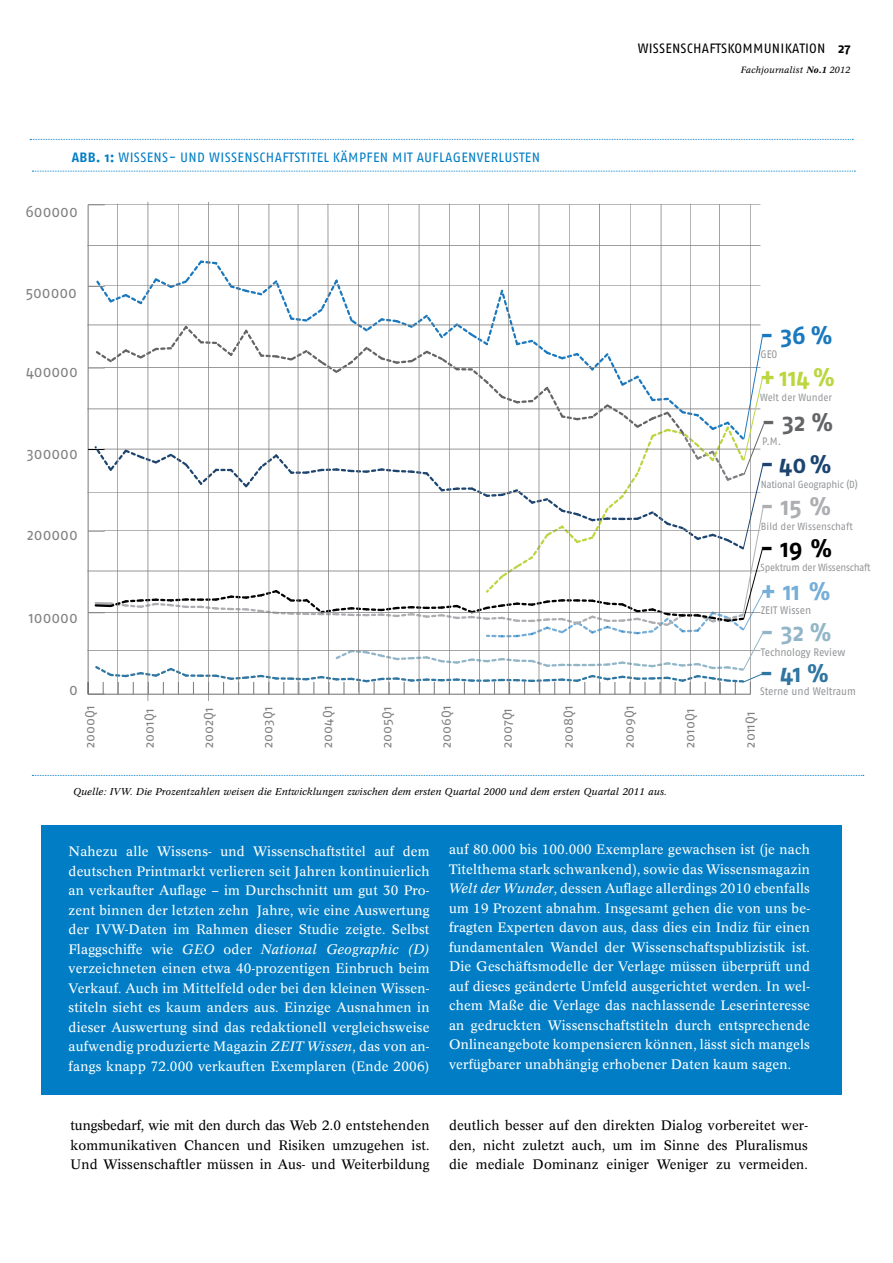
<style>
.page{position:relative;width:893px;height:1263px;background:#fff}
.page>*{position:absolute;margin:0;border:0;box-sizing:border-box;transform-origin:0 0}
.t1{font:700 25.35px "Fago OT";color:#bbd641;scale:.94 1}
.t2{font:700 25.35px "Fago OT";color:rgb(26 120 190/.6);scale:.94 1}
.t3{font:700 25.35px "Fago OT";color:#1a78be;scale:.94 1}
.t4{font:700 25.35px "Fago OT";color:#636466;scale:.94 1}
.t5{font:700 25.35px "Fago OT";color:#1c446e;scale:.94 1}
.t6{font:700 25.35px "Fago OT";color:#acaeb1;scale:.94 1}
.t7{font:700 25.35px "Fago OT";color:#000;scale:.94 1}
.t8{font:700 25.35px "Fago OT";color:#2f76a2;scale:.94 1}
.t9{font:700 25.35px "Fago OT";color:#92b6c7;scale:.94 1}
.t10{font:16.05px "Fago OT";color:#828182;scale:.94 1}
.t11{font:13.5px/19.5px "Concorde BQ";letter-spacing:.015em;color:#fff;text-align:justify}
.t12{font:13.5px/19.5px "Concorde BQ";letter-spacing:.01em;color:#000;text-align:justify}
.t13{font:13.5px "Fago OT";letter-spacing:.025em;color:#007dc5}
.t14{font:13.5px "Fago OT";letter-spacing:.015em;color:#000}
.t15{font:700 13.5px "Fago OT";color:#000}
.t16{font:12.9px "Fago OT";color:#828182;scale:1.06 1}
.t17{font:10.95px "Fago OT";letter-spacing:-.005em;color:#939598;scale:.94 1}
.t18{font:10.35px "Fago OT";letter-spacing:-.025em;color:#939598;scale:.94 1}
.t19{font:10.35px "Fago OT";letter-spacing:-.005em;color:#939598;scale:.94 1}
.t20{font:italic 9.75px "Concorde BQ";letter-spacing:.015em;color:#000}
.t21{font:italic 9px "Concorde BQ";letter-spacing:.025em;color:#000}
.s1{font-weight:700}
.s2{font-weight:500}
.s3{font-style:italic}
</style>
<div class="page">
<div style="left:41px;top:825px;width:801px;height:270px;background:#007dc5"></div>
<hr style="left:148px;top:202px;width:1px;height:499px;background:#828182">
<hr style="left:87px;top:245px;width:673px;height:1px;background:#828182">
<hr style="left:87px;top:325px;width:673px;height:1px;background:#828182">
<hr style="left:87px;top:409px;width:673px;height:1px;background:#828182">
<hr style="left:87px;top:493px;width:673px;height:1px;background:#828182">
<hr style="left:87px;top:571px;width:673px;height:1px;background:#828182">
<hr style="left:87px;top:650px;width:673px;height:1px;background:#828182">
<hr style="left:208px;top:202px;width:1px;height:499px;background:#828182">
<svg style="left:88px;top:204px;width:676px;height:491px"></svg>
<svg style="left:32px;top:775px;width:832px;height:1px"></svg>
<svg style="left:32px;top:171px;width:823px;height:1px"></svg>
<svg style="left:30px;top:139px;width:823px;height:1px"></svg>
<p class="t13" style="left:72px;top:149px;width:65px"><span class="s1">ABB. 1:</span> Wissens</p>
<p class="t13" style="left:169px;top:149px;width:21px">- und</p>
<p class="t13" style="left:209px;top:149px;width:19px">Wissens</p>
<p class="t13" style="left:259px;top:149px;width:14px">chaftstitel</p>
<p class="t13" style="left:333px;top:149px;width:24px">kämpfen</p>
<p class="t13" style="left:392px;top:149px;width:8px">mit</p>
<p class="t13" style="left:417px;top:149px;width:16px">Aufla</p>
<p class="t13" style="left:453px;top:149px;width:17px">genverlusten</p>
<p class="t10" style="left:25px;top:202px;width:57px">600000</p>
<p class="t10" style="left:25px;top:283px;width:56px">500000</p>
<p class="t10" style="left:26px;top:362px;width:57px">400000</p>
<p class="t10" style="left:27px;top:444px;width:56px">300000</p>
<p class="t10" style="left:27px;top:525px;width:55px">200000</p>
<p class="t10" style="left:29px;top:607px;width:53px">100000</p>
<p class="t10" style="left:69px;top:680px;width:11px">0</p>
<p class="t14" style="left:638px;top:40px;width:189px">WISSENSCHAFTSKOMMUNIKATION</p>
<p class="t15" style="left:838px;top:40px;width:14px">27</p>
<p class="t21" style="left:741px;top:64px;width:111px">Fachjournalist <span class="s2">No .1</span> 2012</p>
<h1 class="t3" style="left:760px;top:320px;width:78px">- 36%</h1>
<p class="t17" style="left:760px;top:348px;width:20px">GEO</p>
<h1 class="t1" style="left:760px;top:362px;width:81px">+ 114%</h1>
<p class="t19" style="left:760px;top:391px;width:78px">Welt der Wunder</p>
<h1 class="t4" style="left:762px;top:407px;width:77px">- 32 %</h1>
<p class="t17" style="left:762px;top:435px;width:22px">P.M.</p>
<h1 class="t5" style="left:761px;top:449px;width:77px">-40%</h1>
<p class="t18" style="left:761px;top:478px;width:105px">National Geographic (D)</p>
<h1 class="t6" style="left:761px;top:491px;width:76px">- 15 %</h1>
<p class="t19" style="left:761px;top:520px;width:99px">Bild der Wissenschaft</p>
<h1 class="t7" style="left:761px;top:532px;width:77px">- 19 %</h1>
<p class="t18" style="left:761px;top:562px;width:119px">Spektrum der Wissenschaft</p>
<h1 class="t2" style="left:761px;top:576px;width:76px">+ 11 %</h1>
<p class="t17" style="left:761px;top:603px;width:55px">ZEIT Wissen</p>
<h1 class="t9" style="left:761px;top:616px;width:77px">- 32 %</h1>
<p class="t17" style="left:761px;top:645px;width:91px">Technology Review</p>
<h1 class="t8" style="left:760px;top:657px;width:75px">- 41 %</h1>
<p class="t17" style="left:760px;top:685px;width:103px">Sterne und Weltraum</p>
<p class="t16" style="left:82px;top:748px;width:42px;rotate:-90deg">2000Q1</p>
<p class="t16" style="left:141px;top:748px;width:38px;rotate:-90deg">2001Q1</p>
<p class="t16" style="left:201px;top:748px;width:40px;rotate:-90deg">2002Q1</p>
<p class="t16" style="left:260px;top:748px;width:40px;rotate:-90deg">2003Q1</p>
<p class="t16" style="left:320px;top:748px;width:41px;rotate:-90deg">2004Q1</p>
<p class="t16" style="left:379px;top:748px;width:41px;rotate:-90deg">2005Q1</p>
<p class="t16" style="left:439px;top:748px;width:42px;rotate:-90deg">2006Q1</p>
<p class="t16" style="left:500px;top:748px;width:39px;rotate:-90deg">2007Q1</p>
<p class="t16" style="left:561px;top:748px;width:42px;rotate:-90deg">2008Q1</p>
<p class="t16" style="left:622px;top:748px;width:42px;rotate:-90deg">2009Q1</p>
<p class="t16" style="left:682px;top:748px;width:38px;rotate:-90deg">2010Q1</p>
<p class="t16" style="left:743px;top:748px;width:36px;rotate:-90deg">2011Q1</p>
<p class="t20" style="left:73px;top:786px;width:595px">Quelle: IVW. Die Prozentzahlen weisen die Entwicklungen zwischen dem ersten Quartal 2000 und dem ersten Quartal 2011 aus.</p>
<p class="t11" style="left:69px;top:842px;width:362px">Nahezu alle Wissens- und Wissenschaftstitel auf dem deutschen Printmarkt verlieren seit Jahren kontinuierlich an verkaufter Auflage – im Durchschnitt um gut 30 Pro&shy;zent binnen der letzten zehn Jahre, wie eine Auswertung der IVW-Daten im Rahmen dieser Studie zeigte. Selbst Flaggschiffe wie <span class="s3">GEO</span> oder <span class="s3">National Geographic (D) </span>verzeichneten einen etwa 40-prozentigen Einbruch beim Verkauf. Auch im Mittelfeld oder bei den kleinen Wissen&shy;stiteln sieht es kaum anders aus. Einzige Ausnahmen in dieser Auswertung sind das redaktionell vergleichsweise aufwendig produzierte Magazin <span class="s3">ZEIT Wissen</span>, das von an&shy;fangs knapp 72.000 verkauften Exemplaren (Ende 2006)</p>
<p class="t11" style="left:449px;top:840px;width:362px">auf 80.000 bis 100.000 Exemplare gewachsen ist (je nach Titelthema stark schwankend), sowie das Wissensmagazin <span class="s3">Welt der Wunder</span>, dessen Auflage allerdings 2010 ebenfalls um 19 Prozent abnahm. Insgesamt gehen die von uns be&shy;fragten Experten davon aus, dass dies ein Indiz für einen fundamentalen Wandel der Wissenschaftspublizistik ist.<br>Die Geschäftsmodelle der Verlage müssen überprüft und auf dieses geänderte Umfeld ausgerichtet werden. In wel&shy;chem Maße die Verlage das nachlassende Leserinteresse an gedruckten Wissenschaftstiteln durch entsprechende Onlineangebote kompensieren können, lässt sich mangels verfügbarer unabhängig erhobener Daten kaum sagen.</p>
<p class="t12" style="left:71px;top:1116px;width:360px">tungsbedarf, wie mit den durch das Web 2.0 entstehenden kommunikativen Chancen und Risiken umzugehen ist.<br>Und Wissenschaftler müssen in Aus- und Weiterbildung</p>
<p class="t12" style="left:449px;top:1116px;width:360px">deutlich besser auf den direkten Dialog vorbereitet wer&shy;den, nicht zuletzt auch, um im Sinne des Pluralismus die mediale Dominanz einiger Weniger zu vermeiden.</p>
</div>
